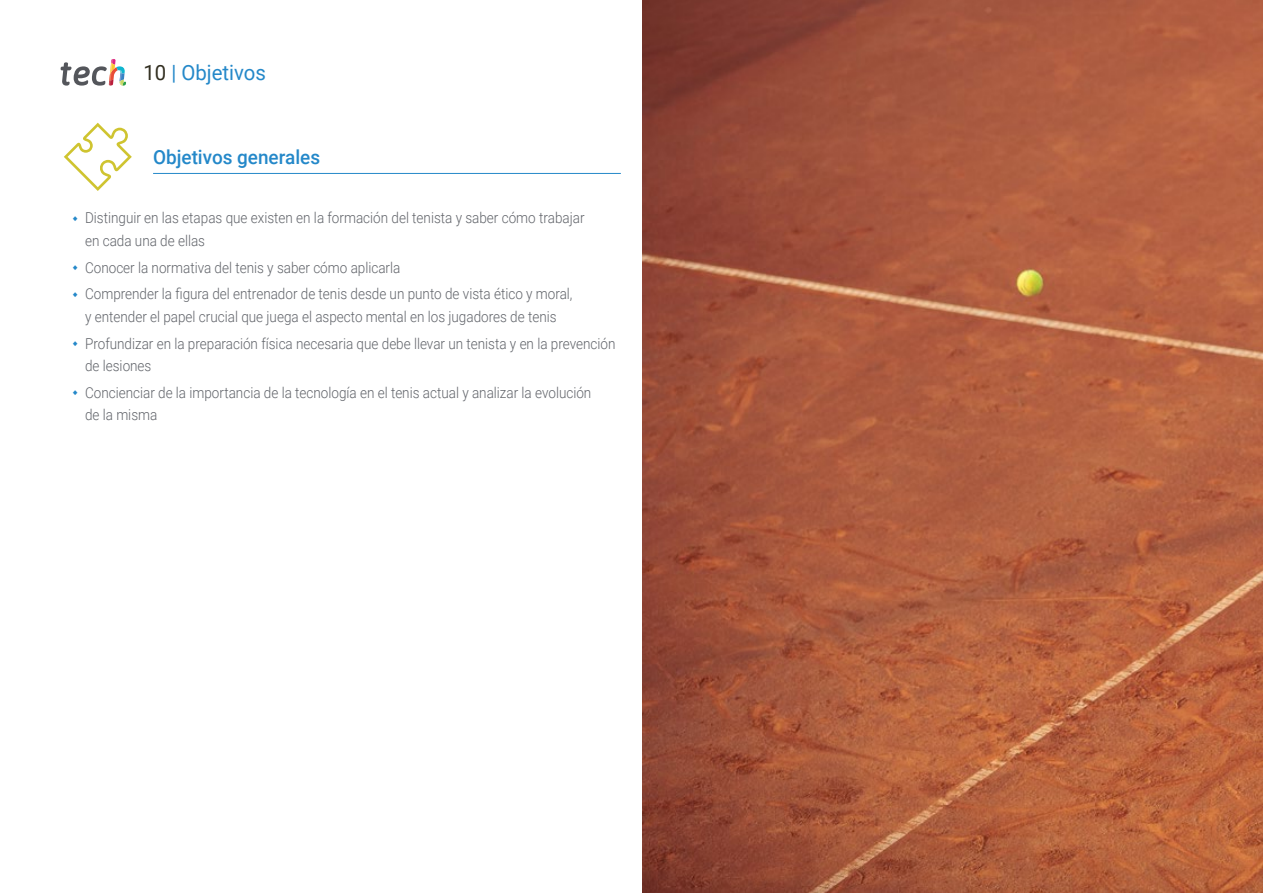
<style>
.page{position:relative;width:1263px;height:893px;background:#fff}
.page>*{position:absolute;margin:0;border:0;box-sizing:border-box;transform-origin:0 0}
.t1{font:21px "Roboto";color:#2488c9}
.t2{font:500 19.5px "Roboto";color:#2488c9}
.t3{font:300 15px/26.7px "Roboto";color:#61646a;scale:.9 1}
.s1{color:#312e20}
</style>
<div class="page">
<hr style="left:153px;top:173px;width:468px;height:1px;background:#2488c9">
<svg style="left:64px;top:123px;width:68px;height:68px"></svg>
<img style="left:642px;top:0;width:621px;height:893px">
<svg style="left:61px;top:59px;width:65px;height:27px"></svg>
<h1 class="t1" style="left:144px;top:57px;width:124px"><span class="s1">10</span> | Objetivos</h1>
<h2 class="t2" style="left:153px;top:144px;width:169px">Objetivos generales</h2>
<p class="t3" style="left:85px;top:206px;width:556px;line-height:22.5px">Distinguir en las etapas que existen en la formación del tenista y saber cómo trabajar en cada una de ellas</p>
<p class="t3" style="left:85px;top:253px;width:543px">Conocer la normativa del tenis y saber cómo aplicarla<br>Comprender la figura del entrenador de tenis desde un punto de vista ético y moral,</p>
<p class="t3" style="left:85px;top:303px;width:591px">y entender el papel crucial que juega el aspecto mental en los jugadores de tenis<br>Profundizar en la preparación física necesaria que debe llevar un tenista y en la prevención</p>
<p class="t3" style="left:85px;top:352px;width:564px">de lesiones<br>Concienciar de la importancia de la tecnología en el tenis actual y analizar la evolución</p>
<p class="t3" style="left:85px;top:401px;width:82px">de la misma</p>
</div>
